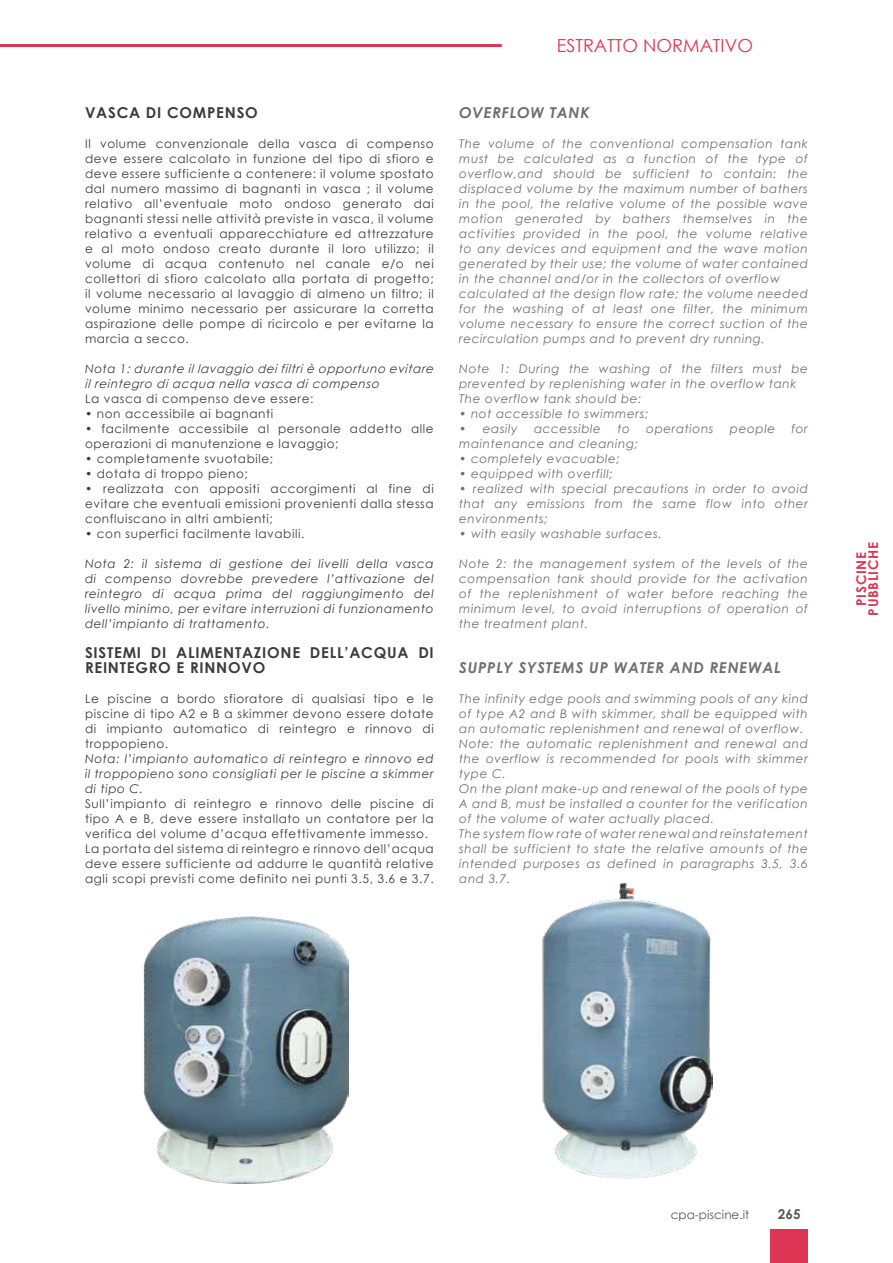
<style>
.page{position:relative;width:893px;height:1263px;background:#fff}
.page>*{position:absolute;margin:0;border:0;box-sizing:border-box;transform-origin:0 0}
.t1{font:18px "Century Gothic";color:#df3554}
.t2{font:700 15px/15px "Century Gothic";letter-spacing:.05em;color:#3c3c3b}
.t3{font:italic 700 15px "Century Gothic";letter-spacing:.05em;color:#706f6f}
.t4{font:700 13.5px/12px "Century Gothic";letter-spacing:.05em;color:#df3554;text-align:center}
.t5{font:700 13.5px "Century Gothic";color:#575756}
.t6{font:italic 12px/15px "Century Gothic";letter-spacing:.05em;color:#706f6f}
.t7{font:12px/15px "Century Gothic";letter-spacing:.05em;color:#3c3c3b;text-align:justify}
.t8{font:italic 12px/15px "Century Gothic";letter-spacing:.05em;color:#3c3c3b;text-align:justify}
.t9{font:12px "Century Gothic";color:#575756}
</style>
<div class="page">
<div style="left:770px;top:1229px;width:38px;height:34px;background:#df3554"></div>
<hr style="left:0;top:44px;width:502px;height:3px;background:#df3554">
<img style="left:542px;top:883px;width:170px;height:295px">
<img style="left:143px;top:916px;width:206px;height:267px">
<p class="t2" style="left:85px;top:104px;width:174px">VASCA DI COMPENSO</p>
<p class="t7" style="left:85px;top:136px;width:350px">Il volume convenzionale della vasca di compenso deve essere calcolato in funzione del tipo di sfioro e deve essere sufficiente a contenere: il volume spostato dal numero massimo di bagnanti in vasca ; il volume relativo all’eventuale moto ondoso generato dai bagnanti stessi nelle attività previste in vasca, il volume relativo a eventuali apparecchiature ed attrezzature e al moto ondoso creato durante il loro utilizzo; il volume di acqua contenuto nel canale e/o nei collettori di sfioro calcolato alla portata di progetto; il volume necessario al lavaggio di almeno un filtro; il volume minimo necessario per assicurare la corretta aspirazione delle pompe di ricircolo e per evitarne la marcia a secco.</p>
<p class="t8" style="left:85px;top:361px;width:352px">N o t a 1 : durante il lavaggio dei filtri è opportuno evitare il reintegro di acqua nella vasca di compenso</p>
<p class="t7" style="left:85px;top:391px;width:230px">La vasca di compenso deve essere:</p>
<p class="t7" style="left:85px;top:406px;width:190px">• non accessibile ai bagnanti</p>
<p class="t7" style="left:85px;top:421px;width:350px">• facilmente accessibile al personale addetto alle operazioni di manutenzione e lavaggio;</p>
<p class="t7" style="left:85px;top:451px;width:190px">• completamente svuotabile;</p>
<p class="t7" style="left:85px;top:466px;width:164px">• dotata di troppo pieno;</p>
<p class="t7" style="left:85px;top:481px;width:350px">• realizzata con appositi accorgimenti al fine di evitare che eventuali emissioni provenienti dalla stessa confluiscano in altri ambienti;</p>
<p class="t7" style="left:85px;top:526px;width:221px">• con superfici facilmente lavabili.</p>
<p class="t8" style="left:85px;top:556px;width:350px">Nota 2: il sistema di gestione dei livelli della vasca di compenso dovrebbe prevedere l’attivazione del reintegro di acqua prima del raggiungimento del livello minimo, per evitare interruzioni di funzionamento dell’impianto di trattamento.</p>
<p class="t2" style="left:85px;top:644px;width:350px">SISTEMI DI ALIMENTAZIONE DELL’ACQUA DI<br>REINTEGRO E RINNOVO</p>
<p class="t7" style="left:85px;top:691px;width:350px">Le piscine a bordo sfioratore di qualsiasi tipo e le piscine di tipo A2 e B a skimmer devono essere dotate di impianto automatico di reintegro e rinnovo di troppopieno.</p>
<p class="t8" style="left:85px;top:751px;width:350px">Nota: l’impianto automatico di reintegro e rinnovo ed il troppopieno sono consigliati per le piscine a skimmer di tipo C.</p>
<p class="t7" style="left:85px;top:796px;width:350px;text-align:left">Sull’impianto di reintegro e rinnovo delle piscine di tipo A e B, deve essere installato un contatore per la verifica del volume d’acqua effettivamente immesso.<br>La portata del sistema di reintegro e rinnovo dell’acqua deve essere sufficiente ad addurre le quantità relative agli scopi previsti come definito nei punti 3.5, 3.6 e 3.7.</p>
<h1 class="t1" style="left:557px;top:33px;width:198px">ESTRATTO NORMATIVO</h1>
<p class="t3" style="left:459px;top:101px;width:132px">OVERFLOW TANK</p>
<p class="t6" style="left:459px;top:136px;width:350px">The volume of the conventional compensation tank must be calculated as a function of the type of overflow,and should be sufficient to contain: the displaced volume by the maximum number of bathers in the pool, the relative volume of the possible wave motion generated by bathers themselves in the activities provided in the pool, the volume relative to any devices and equipment and the wave motion generated by their use; the volume of water contained in the channel and/or in the collectors of overflow calculated at the design flow rate; the volume needed for the washing of at least one filter, the minimum volume necessary to ensure the correct suction of the recirculation pumps and to prevent dry running.</p>
<p class="t6" style="left:459px;top:361px;width:350px">Note 1: During the washing of the filters must be prevented by replenishing water in the overflow tank<br>The overflow tank should be:</p>
<p class="t6" style="left:459px;top:406px;width:191px">• not accessible to swimmers;</p>
<p class="t6" style="left:459px;top:421px;width:60px">• easily</p>
<p class="t6" style="left:534px;top:421px;width:69px">accessible</p>
<p class="t6" style="left:617px;top:421px;width:14px">to</p>
<p class="t6" style="left:646px;top:421px;width:69px">operations</p>
<p class="t6" style="left:730px;top:421px;width:47px">people</p>
<p class="t6" style="left:791px;top:421px;width:18px">for</p>
<p class="t6" style="left:459px;top:436px;width:180px">maintenance and cleaning;</p>
<p class="t6" style="left:459px;top:451px;width:162px">• completely evacuable;</p>
<p class="t6" style="left:459px;top:466px;width:155px">• equipped with overfill;</p>
<p class="t6" style="left:459px;top:481px;width:350px;text-align:justify">• realized with special precautions in order to avoid that any emissions from the same flow into other environments;</p>
<p class="t6" style="left:459px;top:526px;width:204px">• with easily washable surfaces.</p>
<p class="t6" style="left:459px;top:556px;width:350px;text-align:justify">Note 2: the management system of the levels of the compensation tank should provide for the activation of the replenishment of water before reaching the minimum level, to avoid interruptions of operation of the treatment plant.</p>
<p class="t3" style="left:459px;top:656px;width:323px">SUPPLY SYSTEMS UP WATER AND RENEWAL</p>
<p class="t6" style="left:459px;top:691px;width:350px">The infinity edge pools and swimming pools of any kind of type A2 and B with skimmer, shall be equipped with an automatic replenishment and renewal of overflow.<br>Note: the automatic replenishment and renewal and the overflow is recommended for pools with skimmer type C.<br>On the plant make-up and renewal of the pools of type A and B, must be installed a counter for the verification of the volume of water actually placed.<br>The system flow rate of water renewal and reinstatement shall be sufficient to state the relative amounts of the intended purposes as defined in paragraphs 3.5, 3.6 and 3.7.</p>
<p class="t4" style="left:854px;top:616px;width:75px;rotate:-90deg">PISCINE<br>PUBBLICHE</p>
<p class="t9" style="left:671px;top:1206px;width:80px">cpa-piscine.it</p>
<p class="t5" style="left:778px;top:1204px;width:24px">265</p>
</div>
